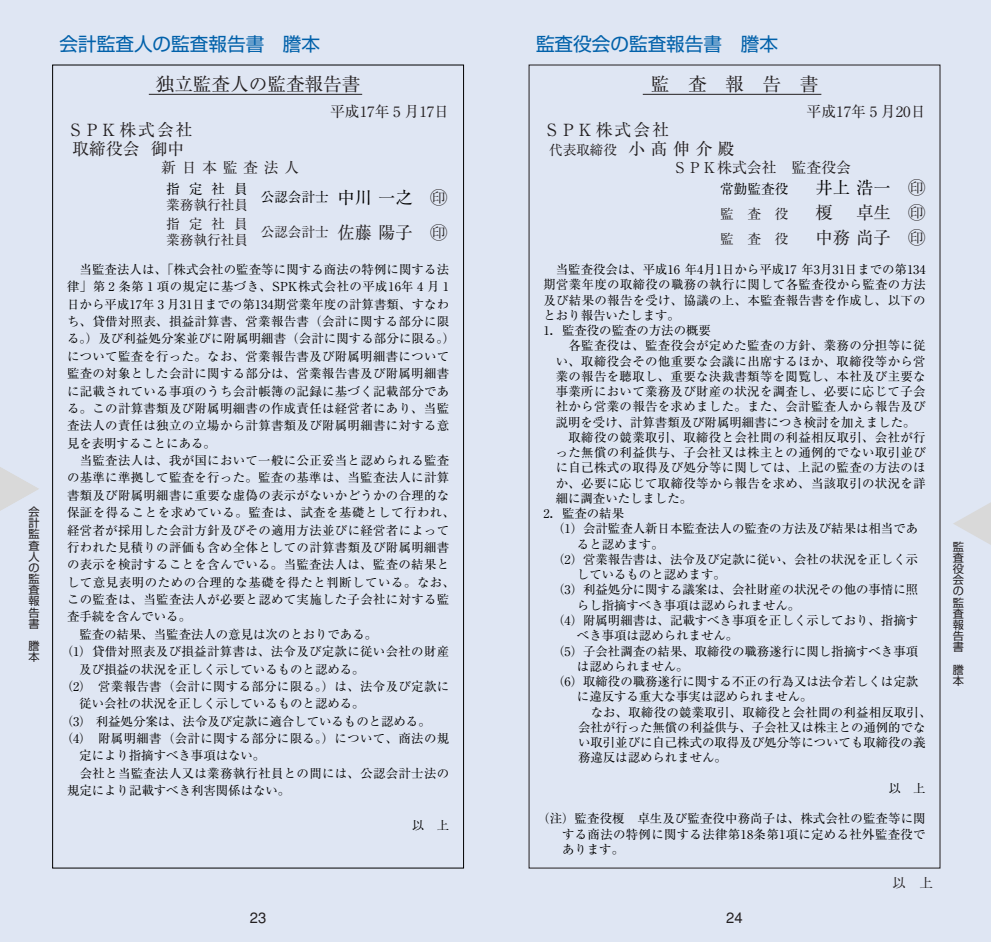
<style>
.page{position:relative;width:991px;height:942px;background:#fff}
.page>*{position:absolute;margin:0;border:0;box-sizing:border-box;transform-origin:0 0}
.t1{font:18.55px "Shin Go";color:#0161aa}
.t2{font:18.55px "Ryumin";color:#231f20}
.t3{font:16.8px/18.6px "Ryumin";color:#231f20;text-align:center}
.t4{font:16.8px "Ryumin";letter-spacing:.125em;color:#231f20}
.t5{font:14.88px "Ryumin";color:#231f20}
.t6{font:14.88px "Ryumin";letter-spacing:.375em;color:#231f20}
.t7{font:500 14.88px "Gothic BBB";color:#231f20}
.t8{font:13.65px/24.8px "Ryumin";color:#231f20}
.t9{font:13.65px "Ryumin";color:#000}
.t10{font:12.42px/17.3px "Ryumin";letter-spacing:.03em;color:#000}
.t11{font:12.42px "Ryumin";color:#000}
.t12{font:11.2px/11.2px "Shin Go";color:#231f20;text-align:justify}
.s1{font-size:16.8px}
.s2{font-size:17.32px}
.s3{font-family:"Biblos Gaiji Rmr F6";font-size:17.32px;color:#231f20}
.s4{font-family:"Biblos Gaiji Rmr F6";font-size:17.32px}
.s5{color:#000}
.s6{font-size:17.32px;color:#000}
</style>
<div class="page">
<div style="left:0;top:0;width:990px;height:942px;background:#dfe6f3"></div>
<svg style="left:953px;top:503px;width:37px;height:41px"></svg>
<svg style="left:0;top:467px;width:39px;height:44px"></svg>
<hr style="left:642px;top:94px;width:179px;height:1px;background:#231f20">
<hr style="left:149px;top:94px;width:213px;height:1px;background:#231f20">
<p class="t12" style="left:29px;top:507px;width:13px">会計監査人の監査報告書</p>
<p class="t12" style="left:29px;top:641px;width:13px">謄本</p>
<h1 class="t1" style="left:60px;top:37px;width:262px">会計監査人の監査報告書　謄本</h1>
<h1 class="t1" style="left:536px;top:37px;width:243px">監査役会の監査報告書　謄本</h1>
<h1 class="t2" style="left:156px;top:77px;width:206px">独立監査人の監査報告書</h1>
<p class="t5" style="left:330px;top:107px;width:121px">平成17年 5 月17日</p>
<h2 class="t3" style="left:67px;top:123px;width:127px">ＳＰＫ株式会社取締役会 御中</h2>
<p class="t6" style="left:161px;top:162px;width:139px">新日本監査法人</p>
<h1 class="t2" style="left:650px;top:77px;width:169px">監　査　報　告　書</h1>
<p class="t5" style="left:806px;top:107px;width:121px">平成17年 5 月20日</p>
<h2 class="t4" style="left:543px;top:124px;width:127px">ＳＰＫ株式会社</h2>
<p class="t8" style="left:549px;top:139px;width:98px">代表取締役 <span class="s1">小</span></p>
<h2 class="t4" style="left:673px;top:142px;width:63px">伸介殿</h2>
<p class="t5" style="left:672px;top:162px;width:180px">ＳＰＫ株式会社　監査役会</p>
<p class="t9" style="left:166px;top:184px;width:83px">指定社員</p>
<p class="t8" style="left:166px;top:194px;width:83px">業務執行社員</p>
<p class="t9" style="left:260px;top:192px;width:188px">公認会計士 <span class="s2">中川一之　</span><span class="s3">À</span></p>
<p class="t8" style="left:166px;top:217px;width:83px;line-height:16.1px">指定社員業務執行社員</p>
<p class="t8" style="left:260px;top:221px;width:188px">公認会計士 <span class="s2">佐藤陽子　</span><span class="s4">À</span></p>
<p class="t10" style="left:67px;top:262px;width:390px;text-indent:13px">当監査法人は、「株式会社の監査等に関する商法の特例に関する法律」第 2 条第 1 項の規定に基づき、SPK株式会社の平成16年 4 月 1日から平成17年 3 月31日までの第134期営業年度の計算書類、すなわち、貸借対照表、損益計算書、営業報告書（会計に関する部分に限る。）及び利益処分案並びに附属明細書（会計に関する部分に限る。）について監査を行った。なお、営業報告書及び附属明細書について監査の対象とした会計に関する部分は、営業報告書及び附属明細書に記載されている事項のうち会計帳簿の記録に基づく記載部分である。この計算書類及び附属明細書の作成責任は経営者にあり、当監査法人の責任は独立の立場から計算書類及び附属明細書に対する意見を表明することにある。</p>
<p class="t10" style="left:80px;top:453px;width:371px">当監査法人は、我が国において一般に公正妥当と認められる監査</p>
<p class="t10" style="left:67px;top:471px;width:384px">の基準に準拠して監査を行った。監査の基準は、当監査法人に計算</p>
<p class="t10" style="left:67px;top:488px;width:384px">書類及び附属明細書に重要な虚偽の表示がないかどうかの合理的な</p>
<p class="t10" style="left:67px;top:505px;width:390px">保証を得ることを求めている。監査は、試査を基礎として行われ、</p>
<p class="t10" style="left:67px;top:523px;width:384px">経営者が採用した会計方針及びその適用方法並びに経営者によって</p>
<p class="t10" style="left:67px;top:540px;width:384px">行われた見積りの評価も含め全体としての計算書類及び附属明細書</p>
<p class="t10" style="left:67px;top:557px;width:383px">の表示を検討することを含んでいる。当監査法人は、監査の結果と</p>
<p class="t10" style="left:67px;top:575px;width:390px">して意見表明のための合理的な基礎を得たと判断している。なお、</p>
<p class="t10" style="left:67px;top:592px;width:384px">この監査は、当監査法人が必要と認めて実施した子会社に対する監</p>
<p class="t11" style="left:67px;top:612px;width:126px">査手続を含んでいる。</p>
<p class="t11" style="left:79px;top:629px;width:299px">監査の結果、当監査法人の意見は次のとおりである。</p>
<p class="t10" style="left:61px;top:644px;width:390px">（1）貸借対照表及び損益計算書は、法令及び定款に従い会社の財産</p>
<p class="t11" style="left:79px;top:664px;width:287px">及び損益の状況を正しく示しているものと認める。</p>
<p class="t10" style="left:61px;top:679px;width:390px">（2）営業報告書（会計に関する部分に限る。）は、法令及び定款に</p>
<p class="t11" style="left:79px;top:699px;width:287px">従い会社の状況を正しく示しているものと認める。</p>
<p class="t11" style="left:61px;top:716px;width:371px">（3）利益処分案は、法令及び定款に適合しているものと認める。</p>
<p class="t10" style="left:61px;top:731px;width:390px">（4）附属明細書（会計に関する部分に限る。）について、商法の規</p>
<p class="t11" style="left:79px;top:751px;width:188px">定により指摘すべき事項はない。</p>
<p class="t10" style="left:80px;top:766px;width:371px">会社と当監査法人又は業務執行社員との間には、公認会計士法の</p>
<p class="t11" style="left:67px;top:786px;width:225px">規定により記載すべき利害関係はない。</p>
<p class="t10" style="left:412px;top:818px;width:39px">以　上</p>
<p class="t8" style="left:720px;top:178px;width:207px;text-align:justify"><span class="s5">常勤監査役　　</span><span class="s6">井上浩一　</span><span class="s4">À</span>監　査　役　　<span class="s2">榎　卓生　</span><span class="s4">À</span>監　査　役　　<span class="s2">中務尚子　</span><span class="s4">À</span></p>
<p class="t10" style="left:543px;top:263px;width:384px;line-height:15.2px;text-indent:12px">当監査役会は、平成16 年4月1日から平成17 年3月31日までの第134期営業年度の取締役の職務の執行に関して各監査役から監査の方法及び結果の報告を受け、協議の上、本監査報告書を作成し、以下のとおり報告いたします。<br>1．監査役の監査の方法の概要</p>
<p class="t10" style="left:568px;top:338px;width:358px">各監査役は、監査役会が定めた監査の方針、業務の分担等に従</p>
<p class="t10" style="left:555px;top:354px;width:371px">い、取締役会その他重要な会議に出席するほか、取締役等から営</p>
<p class="t10" style="left:555px;top:369px;width:371px">業の報告を聴取し、重要な決裁書類等を閲覧し、本社及び主要な</p>
<p class="t10" style="left:555px;top:384px;width:371px">事業所において業務及び財産の状況を調査し、必要に応じて子会</p>
<p class="t10" style="left:555px;top:399px;width:371px">社から営業の報告を求めました。また、会計監査人から報告及び</p>
<p class="t11" style="left:555px;top:417px;width:361px">説明を受け、計算書類及び附属明細書につき検討を加えました。</p>
<p class="t10" style="left:568px;top:430px;width:358px">取締役の競業取引、取締役と会社間の利益相反取引、会社が行</p>
<p class="t10" style="left:555px;top:445px;width:371px">った無償の利益供与、子会社又は株主との通例的でない取引並び</p>
<p class="t10" style="left:555px;top:460px;width:371px">に自己株式の取得及び処分等に関しては、上記の監査の方法のほ</p>
<p class="t10" style="left:555px;top:476px;width:371px">か、必要に応じて取締役等から報告を求め、当該取引の状況を詳</p>
<p class="t11" style="left:555px;top:494px;width:138px">細に調査いたしました。</p>
<p class="t10" style="left:543px;top:506px;width:82px">2．監査の結果</p>
<p class="t11" style="left:552px;top:524px;width:367px">（1）会計監査人新日本監査法人の監査の方法及び結果は相当であ</p>
<p class="t10" style="left:577px;top:537px;width:88px">ると認めます。</p>
<p class="t11" style="left:552px;top:555px;width:367px">（2）営業報告書は、法令及び定款に従い、会社の状況を正しく示</p>
<p class="t11" style="left:577px;top:570px;width:150px">しているものと認めます。</p>
<p class="t11" style="left:552px;top:585px;width:367px">（3）利益処分に関する議案は、会社財産の状況その他の事情に照</p>
<p class="t11" style="left:577px;top:600px;width:225px">らし指摘すべき事項は認められません。</p>
<p class="t11" style="left:552px;top:616px;width:367px">（4）附属明細書は、記載すべき事項を正しく示しており、指摘す</p>
<p class="t11" style="left:577px;top:631px;width:163px">べき事項は認められません。</p>
<p class="t11" style="left:552px;top:646px;width:367px">（5）子会社調査の結果、取締役の職務遂行に関し指摘すべき事項</p>
<p class="t11" style="left:577px;top:661px;width:113px">は認められません。</p>
<p class="t11" style="left:552px;top:677px;width:367px">（6）取締役の職務遂行に関する不正の行為又は法令若しくは定款</p>
<p class="t11" style="left:577px;top:692px;width:231px">に違反する重大な事実は認められません｡</p>
<p class="t10" style="left:590px;top:705px;width:342px">なお、取締役の競業取引、取締役と会社間の利益相反取引、</p>
<p class="t11" style="left:578px;top:722px;width:349px">会社が行った無償の利益供与、子会社又は株主との通例的でな</p>
<p class="t11" style="left:578px;top:738px;width:349px">い取引並びに自己株式の取得及び処分等についても取締役の義</p>
<p class="t11" style="left:578px;top:753px;width:150px">務違反は認められません。</p>
<p class="t10" style="left:888px;top:781px;width:39px">以　上</p>
<p class="t10" style="left:562px;top:812px;width:365px;line-height:15.2px;text-align:justify;text-indent:-25px">（注）監査役榎　卓生及び監査役中務尚子は、株式会社の監査等に関する商法の特例に関する法律第18条第1項に定める社外監査役であります。</p>
<p class="t8" style="left:892px;top:872px;width:42px">以　上</p>
<p class="t7" style="left:250px;top:911px;width:18px">23</p>
<p class="t7" style="left:726px;top:911px;width:18px">24</p>
<p class="t12" style="left:952px;top:542px;width:13px">監査役会の監査報告書</p>
<p class="t12" style="left:952px;top:665px;width:13px">謄本</p>
</div>
